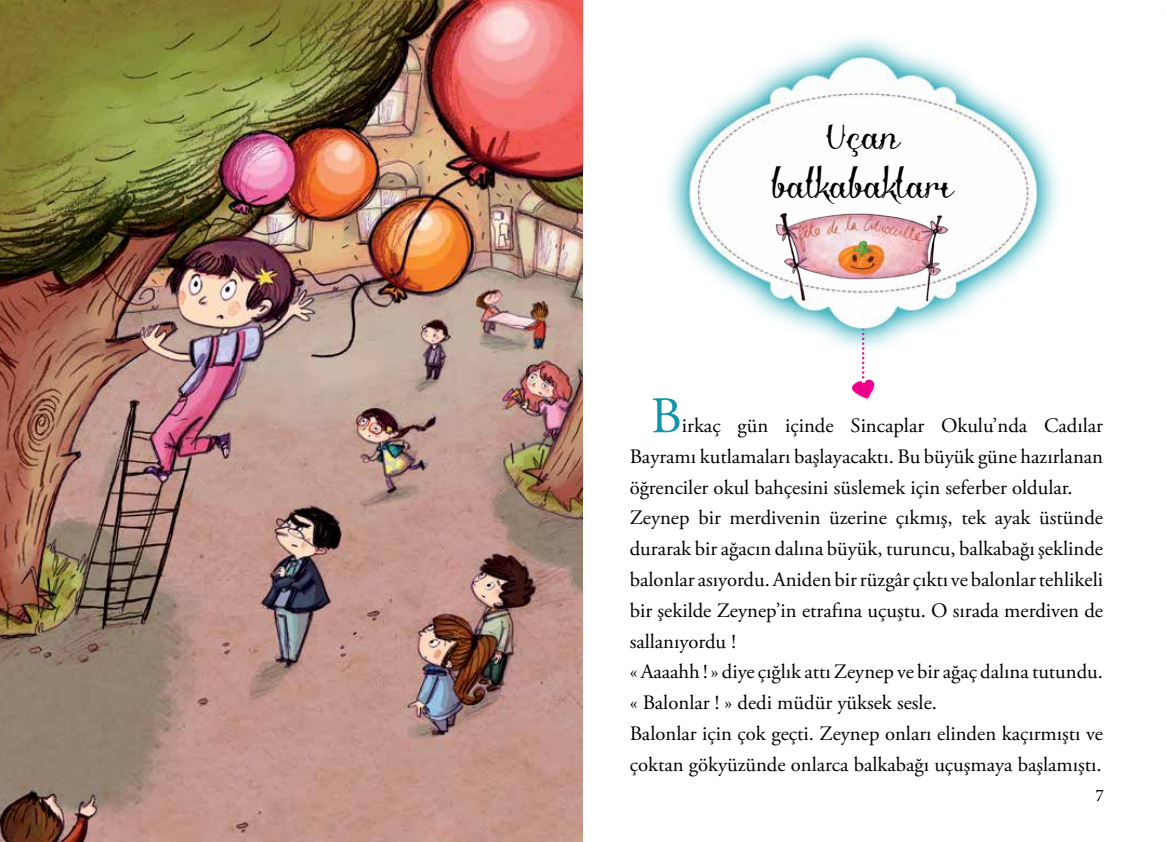
<style>
.page{position:relative;width:1166px;height:842px;background:#fff}
.page>*{position:absolute;margin:0;border:0;box-sizing:border-box;transform-origin:0 0}
.t1{font:51.3px "Adobe Garamond Pro";color:#0f96ab}
.t2{font:31.05px/48.9px "Delinquentealt I Demo";color:#000;text-align:center}
.t3{font:20.55px/30.8px "Adobe Garamond Pro";color:#000}
.t4{font:17.55px "Minion Pro";color:#000}
</style>
<div class="page">
<div style="left:851px;top:284px;width:26px;height:118px;background:#000;opacity:.1"></div>
<svg style="left:851px;top:349px;width:26px;height:50px"></svg>
<img style="left:668px;top:38px;width:390px;height:311px">
<img style="left:757px;top:207px;width:200px;height:109px">
<img style="left:0;top:0;width:583px;height:842px">
<h2 class="t2" style="left:773px;top:114px;width:183px">Uçan balkabakları</h2>
<h1 class="t1" style="left:650px;top:385px;width:33px">B</h1>
<p class="t3" style="left:629px;top:411px;width:475px;text-indent:52px">irkaç gün içinde Sincaplar Okulu’nda Cadılar Bayramı kutlamaları başlayacaktı. Bu büyük güne hazırlanan öğrenciler okul bahçesini süslemek için seferber oldular.<br>Zeynep bir merdivenin üzerine çıkmış, tek ayak üstünde durarak bir ağacın dalına büyük, turuncu, balkabağı şeklinde balonlar asıyordu. Aniden bir rüzgâr çıktı ve balonlar tehlikeli bir şekilde Zeynep’in etrafına uçuştu. O sırada merdiven de sallanıyordu !<br>« Aaaahh ! » diye çığlık attı Zeynep ve bir ağaç dalına tutundu. « Balonlar ! » dedi müdür yüksek sesle.<br>Balonlar için çok geçti. Zeynep onları elinden kaçırmıştı ve çoktan gökyüzünde onlarca balkabağı uçuşmaya başlamıştı.</p>
<p class="t4" style="left:1095px;top:783px;width:10px">7</p>
</div>
